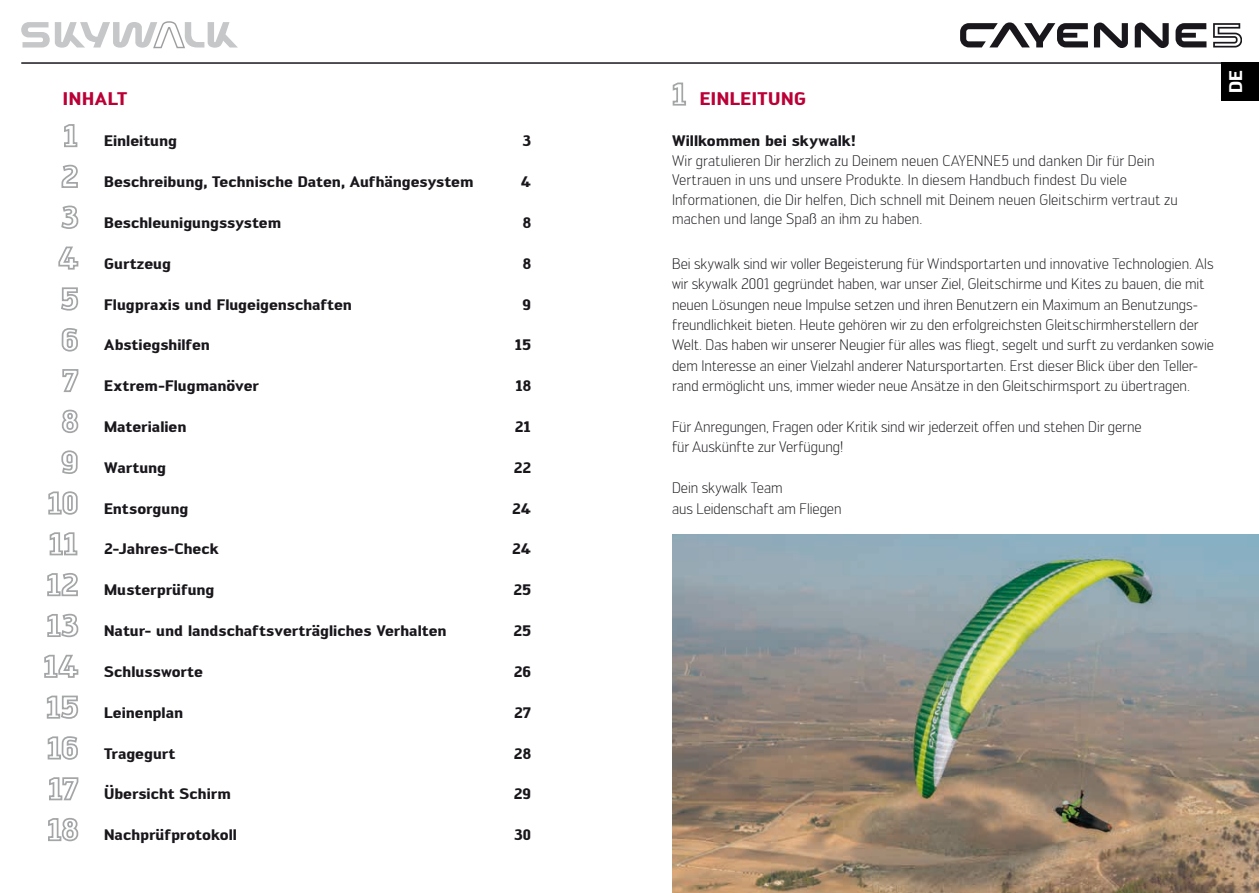
<style>
.page{position:relative;width:1259px;height:893px;background:#fff}
.page>*{position:absolute;margin:0;border:0;box-sizing:border-box;transform-origin:0 0}
.t1{font:700 18px "Engel";letter-spacing:.03em;color:#ba0036}
.t2{font:700 18px "Engel";color:#fff}
.t3{font:300 15px/20.4px "Engel";letter-spacing:-.005em;color:#1a171c}
.t4{font:700 15px "Engel";letter-spacing:-.005em;color:#1a171c}
</style>
<div class="page">
<svg style="left:960px;top:22px;width:282px;height:26px"></svg>
<hr style="left:21px;top:62px;width:1238px;height:2px;background:#1a171c">
<svg style="left:21px;top:21px;width:217px;height:28px"></svg>
<svg style="left:64px;top:124px;width:14px;height:24px"></svg>
<svg style="left:61px;top:164px;width:17px;height:24px"></svg>
<svg style="left:61px;top:205px;width:18px;height:24px"></svg>
<svg style="left:58px;top:246px;width:21px;height:24px"></svg>
<svg style="left:61px;top:287px;width:18px;height:24px"></svg>
<svg style="left:61px;top:328px;width:17px;height:24px"></svg>
<svg style="left:62px;top:369px;width:17px;height:23px"></svg>
<svg style="left:61px;top:409px;width:18px;height:24px"></svg>
<svg style="left:61px;top:450px;width:17px;height:24px"></svg>
<svg style="left:48px;top:491px;width:30px;height:24px"></svg>
<svg style="left:49px;top:532px;width:29px;height:24px"></svg>
<svg style="left:47px;top:573px;width:31px;height:24px"></svg>
<svg style="left:47px;top:613px;width:32px;height:25px"></svg>
<svg style="left:44px;top:654px;width:35px;height:24px"></svg>
<svg style="left:46px;top:695px;width:33px;height:24px"></svg>
<svg style="left:47px;top:736px;width:31px;height:24px"></svg>
<svg style="left:49px;top:777px;width:30px;height:24px"></svg>
<svg style="left:48px;top:818px;width:31px;height:24px"></svg>
<svg style="left:672px;top:82px;width:14px;height:24px"></svg>
<div style="left:1221px;top:63px;width:38px;height:38px;background:#000"></div>
<img style="left:672px;top:534px;width:587px;height:359px">
<p class="t1" style="left:63px;top:88px;width:66px">INHALT</p>
<p class="t4" style="left:104px;top:132px;width:74px">Einleitung</p>
<p class="t4" style="left:522px;top:132px;width:10px">3</p>
<p class="t4" style="left:104px;top:173px;width:371px">Beschreibung, Technische Daten, Aufhängesystem</p>
<p class="t4" style="left:521px;top:173px;width:12px">4</p>
<p class="t4" style="left:104px;top:214px;width:178px">Beschleunigungssystem</p>
<p class="t4" style="left:523px;top:214px;width:10px">8</p>
<p class="t4" style="left:104px;top:254px;width:68px">Gurtzeug</p>
<p class="t4" style="left:523px;top:254px;width:10px">8</p>
<p class="t4" style="left:104px;top:295px;width:249px">Flugpraxis und Flugeigenschaften</p>
<p class="t4" style="left:522px;top:295px;width:10px">9</p>
<p class="t4" style="left:104px;top:336px;width:107px">Abstiegshilfen</p>
<p class="t4" style="left:515px;top:336px;width:18px">15</p>
<p class="t4" style="left:104px;top:377px;width:156px">Extrem-Flugmanöver</p>
<p class="t4" style="left:515px;top:377px;width:17px">18</p>
<p class="t4" style="left:104px;top:418px;width:84px">Materialien</p>
<p class="t4" style="left:515px;top:418px;width:18px">21</p>
<p class="t4" style="left:104px;top:458px;width:64px">Wartung</p>
<p class="t4" style="left:514px;top:458px;width:19px">22</p>
<p class="t4" style="left:104px;top:499px;width:86px">Entsorgung</p>
<p class="t4" style="left:512px;top:499px;width:20px">24</p>
<p class="t4" style="left:104px;top:540px;width:116px">2-Jahres-Check</p>
<p class="t4" style="left:512px;top:540px;width:20px">24</p>
<p class="t4" style="left:104px;top:581px;width:112px">Musterprüfung</p>
<p class="t4" style="left:513px;top:581px;width:19px">25</p>
<p class="t4" style="left:104px;top:622px;width:344px">Natur- und landschaftsverträgliches Verhalten</p>
<p class="t4" style="left:513px;top:622px;width:19px">25</p>
<p class="t4" style="left:104px;top:663px;width:100px">Schlussworte</p>
<p class="t4" style="left:514px;top:663px;width:19px">26</p>
<p class="t4" style="left:104px;top:703px;width:80px">Leinenplan</p>
<p class="t4" style="left:514px;top:703px;width:18px">27</p>
<p class="t4" style="left:104px;top:744px;width:73px">Tragegurt</p>
<p class="t4" style="left:514px;top:744px;width:19px">28</p>
<p class="t4" style="left:104px;top:785px;width:128px">Übersicht Schirm</p>
<p class="t4" style="left:514px;top:785px;width:19px">29</p>
<p class="t4" style="left:104px;top:826px;width:134px">Nachprüfprotokoll</p>
<p class="t4" style="left:514px;top:826px;width:18px">30</p>
<p class="t1" style="left:699px;top:88px;width:108px">EINLEITUNG</p>
<p class="t4" style="left:672px;top:132px;width:186px">Willkommen bei skywalk!</p>
<p class="t3" style="left:672px;top:151px;width:507px;line-height:19.5px">Wir gratulieren Dir herzlich zu Deinem neuen CAYENNE5 und danken Dir für Dein Vertrauen in uns und unsere Produkte. In diesem Handbuch findest Du viele Informationen, die Dir helfen, Dich schnell mit Deinem neuen Gleitschirm vertraut zu machen und lange Spaß an ihm zu haben.</p>
<p class="t3" style="left:672px;top:253px;width:543px">Bei skywalk sind wir voller Begeisterung für Windsportarten und innovative Technologien. Als wir skywalk 2001 gegründet haben, war unser Ziel, Gleitschirme und Kites zu bauen, die mit neuen Lösungen neue Impulse setzen und ihren Benutzern ein Maximum an Benutzungs&shy;freundlichkeit bieten. Heute gehören wir zu den erfolgreichsten Gleitschirmherstellern der Welt. Das haben wir unserer Neugier für alles was fliegt, segelt und surft zu verdanken sowie dem Interesse an einer Vielzahl anderer Natursportarten. Erst dieser Blick über den Teller&shy;rand ermöglicht uns, immer wieder neue Ansätze in den Gleitschirmsport zu übertragen.</p>
<p class="t3" style="left:672px;top:417px;width:471px">Für Anregungen, Fragen oder Kritik sind wir jederzeit offen und stehen Dir gerne für Auskünfte zur Verfügung!</p>
<p class="t3" style="left:672px;top:478px;width:171px">Dein skywalk Team<br>aus Leidenschaft am Fliegen</p>
<p class="t2" style="left:1225px;top:93px;width:24px;rotate:-90deg">DE</p>
</div>
